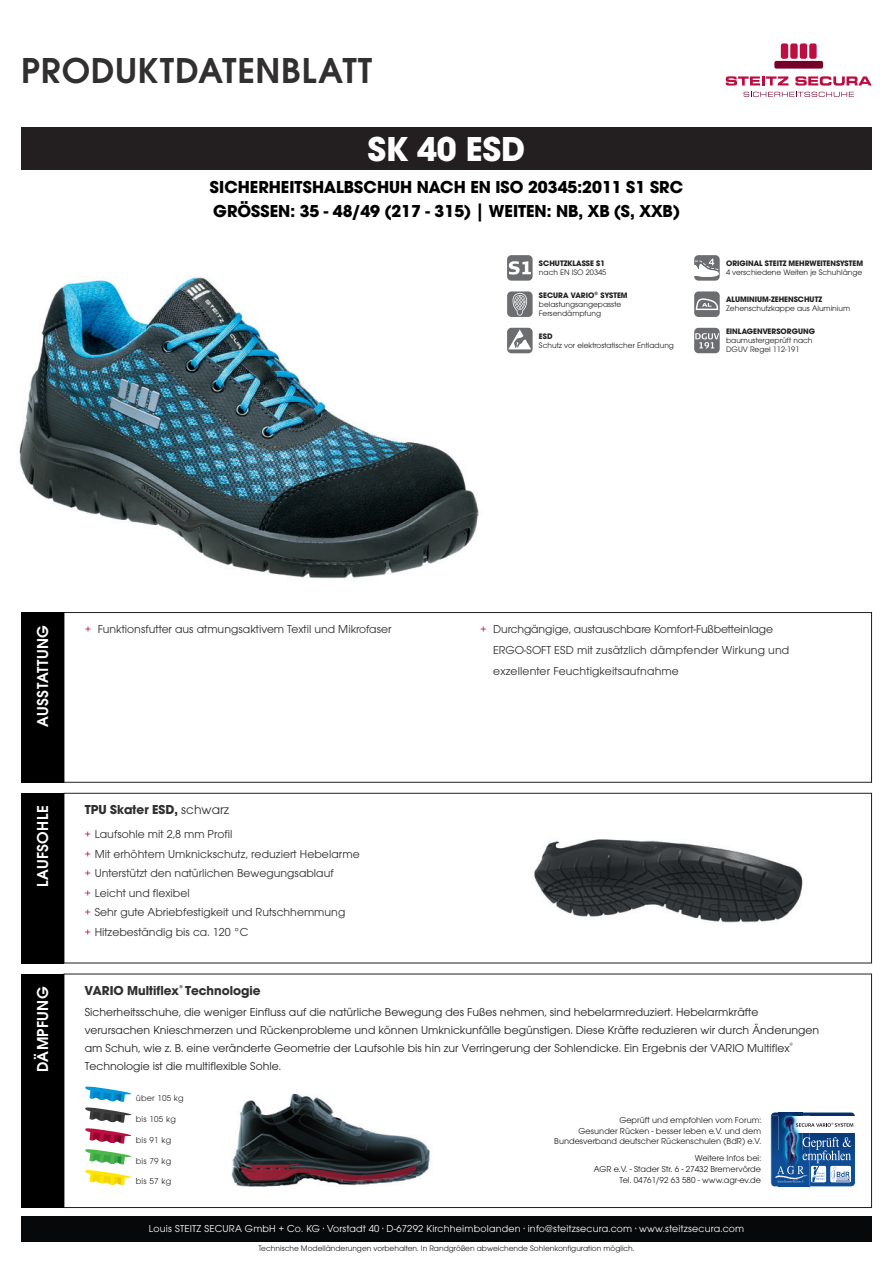
<style>
.page{position:relative;width:893px;height:1263px;background:#fff}
.page>*{position:absolute;margin:0;border:0;box-sizing:border-box;transform-origin:0 0}
.t1{font:600 37.5px "Avant Gard Goth EF";letter-spacing:.02em;color:#312f30}
.t2{font:700 36px "Avant Gard Goth EF";color:#fff}
.t3{font:700 18px/24px "Avant Gard Goth EF";color:#000001}
.t4{font:600 16.5px "Avant Gard Goth EF";letter-spacing:.02em;color:#fff}
.t5{font:700 13.5px "Avant Gard Goth EF";color:#312f30}
.t6{font:12px/18px "Avant Gard Goth EF";color:#231f20}
.t7{font:12px/19.5px "Avant Gard Goth EF";color:#312f30}
.t8{font:10.5px "Avant Gard Goth EF";letter-spacing:.02em;color:#fff}
.t9{font:9px/10.8px "Avant Gard Goth EF";color:#231f20;text-align:right}
.t10{font:9px "Avant Gard Goth EF";letter-spacing:.02em;color:#312f30}
.t11{font:8.25px/9px "Avant Gard Goth EF";color:#231f20}
.t12{font:700 8.25px "Avant Gard Goth EF";color:#231f20}
.s1{color:#bc0e41}
.s2{font-weight:400}
</style>
<div class="page">
<div style="left:64px;top:612px;width:808px;height:170px;border:1px solid #231f20"></div>
<div style="left:64px;top:793px;width:808px;height:170px;border:1px solid #231f20"></div>
<div style="left:64px;top:974px;width:808px;height:234px;border:1px solid #231f20"></div>
<div style="left:21px;top:1216px;width:851px;height:26px;background:#070809"></div>
<svg style="left:726px;top:76px;width:62px;height:10px"></svg>
<svg style="left:795px;top:76px;width:77px;height:10px"></svg>
<div style="left:774px;top:61px;width:49px;height:8px;background:#75012a;border-radius:2px"></div>
<div style="left:781px;top:43px;width:7px;height:16px;background:#bc0e41;border-radius:2px"></div>
<div style="left:790px;top:43px;width:8px;height:16px;background:#bc0e41;border-radius:2px"></div>
<div style="left:800px;top:43px;width:7px;height:16px;background:#bc0e41;border-radius:2px"></div>
<div style="left:809px;top:43px;width:8px;height:16px;background:#bc0e41;border-radius:2px"></div>
<svg style="left:744px;top:92px;width:110px;height:5px"></svg>
<div style="left:21px;top:128px;width:851px;height:42px;background:#231f20"></div>
<div style="left:21px;top:612px;width:43px;height:170px;background:#000001"></div>
<div style="left:21px;top:793px;width:43px;height:170px;background:#000001"></div>
<div style="left:21px;top:974px;width:43px;height:234px;background:#000001"></div>
<img style="left:534px;top:839px;width:269px;height:84px">
<div style="left:507px;top:255px;width:26px;height:26px;background:#6c6d70;border-radius:4px"></div>
<svg style="left:509px;top:261px;width:22px;height:14px"></svg>
<svg style="left:694px;top:255px;width:26px;height:26px"></svg>
<div style="left:507px;top:291px;width:26px;height:26px;background:#6c6d70;border-radius:4px"></div>
<svg style="left:513px;top:293px;width:14px;height:23px"></svg>
<div style="left:694px;top:291px;width:26px;height:26px;background:#6c6d70;border-radius:4px"></div>
<svg style="left:696px;top:298px;width:22px;height:12px"></svg>
<div style="left:507px;top:328px;width:26px;height:25px;background:linear-gradient(to right,#6c6d70,#6c6d70);border-radius:4px"></div>
<svg style="left:508px;top:329px;width:23px;height:20px"></svg>
<div style="left:694px;top:328px;width:26px;height:25px;background:#6c6d70;border-radius:4px"></div>
<svg style="left:695px;top:333px;width:24px;height:16px"></svg>
<svg style="left:85px;top:1086px;width:46px;height:100px"></svg>
<svg style="left:771px;top:1112px;width:84px;height:75px"></svg>
<img style="left:231px;top:1093px;width:199px;height:94px">
<img style="left:19px;top:277px;width:460px;height:302px">
<h1 class="t1" style="left:21px;top:48px;width:353px">PRODUKTDATENBLATT</h1>
<h2 class="t2" style="left:368px;top:127px;width:159px">SK 40 ESD</h2>
<h3 class="t3" style="left:210px;top:175px;width:475px">SICHERHEITSHALBSCHUH NACH EN ISO 20345:2011 S1 SRC<br>GRÖSSEN: 35 - 48/49 (217 - 315) | WEITEN: NB, XB (S, XXB)</h3>
<p class="t12" style="left:539px;top:258px;width:67px">SCHUTZKLASSE S1</p>
<p class="t11" style="left:539px;top:268px;width:69px">nach EN ISO 20345</p>
<p class="t12" style="left:726px;top:258px;width:139px">ORIGINAL STEITZ MEHRWEITENSYSTEM</p>
<p class="t11" style="left:726px;top:268px;width:138px">4 verschiedene Weiten je Schuhlänge</p>
<p class="t12" style="left:539px;top:290px;width:90px">SECURA VARIO® SYSTEM</p>
<p class="t11" style="left:539px;top:300px;width:84px">belastungsangepasste<br>Fersendämpfung</p>
<p class="t12" style="left:726px;top:295px;width:98px">ALUMINIUM-ZEHENSCHUTZ</p>
<p class="t11" style="left:726px;top:304px;width:126px">Zehenschutzkappe aus Aluminium</p>
<p class="t12" style="left:539px;top:331px;width:15px">ESD</p>
<p class="t11" style="left:539px;top:341px;width:137px">Schutz vor elektrostatischer Entladung</p>
<p class="t12" style="left:726px;top:326px;width:90px">EINLAGENVERSORGUNG</p>
<p class="t11" style="left:726px;top:336px;width:88px">baumustergeprüft nach<br>DGUV Regel 112-191</p>
<h3 class="t4" style="left:33px;top:727px;width:103px;rotate:-90deg">AUSSTATTUNG</h3>
<h3 class="t4" style="left:33px;top:887px;width:83px;rotate:-90deg">LAUFSOHLE</h3>
<h3 class="t4" style="left:33px;top:1072px;width:87px;rotate:-90deg">DÄMPFUNG</h3>
<p class="t7" style="left:85px;top:619px;width:308px"><span class="s1">+</span> Funktionsfutter aus atmungsaktivem Textil und Mikrofaser</p>
<p class="t7" style="left:493px;top:619px;width:298px;line-height:21px;text-indent:-13px"><span class="s1">+</span> Durchgängige, austauschbare Komfort-Fußbetteinlage<br>ERGO-SOFT ESD mit zusätzlich dämpfender Wirkung und exzellenter Feuchtigkeitsaufnahme</p>
<p class="t5" style="left:85px;top:801px;width:146px">TPU Skater ESD, <span class="s2">schwarz</span></p>
<p class="t7" style="left:85px;top:825px;width:276px"><span class="s1">+</span> Laufsohle mit 2,8 mm Profil<br><span class="s1">+</span> Mit erhöhtem Umknickschutz, reduziert Hebelarme <span class="s1">+</span> Unterstützt den natürlichen Bewegungsablauf<br><span class="s1">+</span> Leicht und flexibel<br><span class="s1">+</span> Sehr gute Abriebfestigkeit und Rutschhemmung<br><span class="s1">+</span> Hitzebeständig bis ca. 120 °C</p>
<p class="t5" style="left:85px;top:983px;width:177px">VARIO Multiflex<sup>®</sup> Technologie</p>
<p class="t6" style="left:85px;top:1002px;width:736px">Sicherheitsschuhe, die weniger Einfluss auf die natürliche Bewegung des Fußes nehmen, sind hebelarmreduziert. Hebelarmkräfte verursachen Knieschmerzen und Rückenprobleme und können Umknickunfälle begünstigen. Diese Kräfte reduzieren wir durch Änderungen am Schuh, wie z. B. eine veränderte Geometrie der Laufsohle bis hin zur Verringerung der Sohlendicke. Ein Ergebnis der VARIO Multiflex<sup>® </sup>Technologie ist die multiflexible Sohle.</p>
<p class="t10" style="left:136px;top:1093px;width:49px">über 105 kg</p>
<p class="t10" style="left:136px;top:1113px;width:41px">bis 105 kg</p>
<p class="t10" style="left:136px;top:1134px;width:37px">bis 91 kg</p>
<p class="t10" style="left:136px;top:1155px;width:37px">bis 79 kg</p>
<p class="t10" style="left:136px;top:1176px;width:37px">bis 57 kg</p>
<p class="t9" style="left:554px;top:1114px;width:208px">Geprüft und empfohlen vom Forum:<br>Gesunder Rücken - besser leben e.V. und dem<br>Bundesverband deutscher Rückenschulen (BdR) e.V.</p>
<p class="t9" style="left:594px;top:1153px;width:169px">Weitere Infos bei:<br>AGR e.V. - Stader Str. 6 - 27432 Bremervörde<br>Tel. 04761/92 63 580 - www.agr-ev.de</p>
<p class="t8" style="left:149px;top:1223px;width:597px">Louis STEITZ SECURA GmbH + Co. KG · Vorstadt 40 · D-67292 Kirchheimbolanden · info@steitzsecura.com · www.steitzsecura.com</p>
<p class="t11" style="left:258px;top:1244px;width:378px">Technische Modelländerungen vorbehalten. In Randgrößen abweichende Sohlenkonfiguration möglich.</p>
</div>
